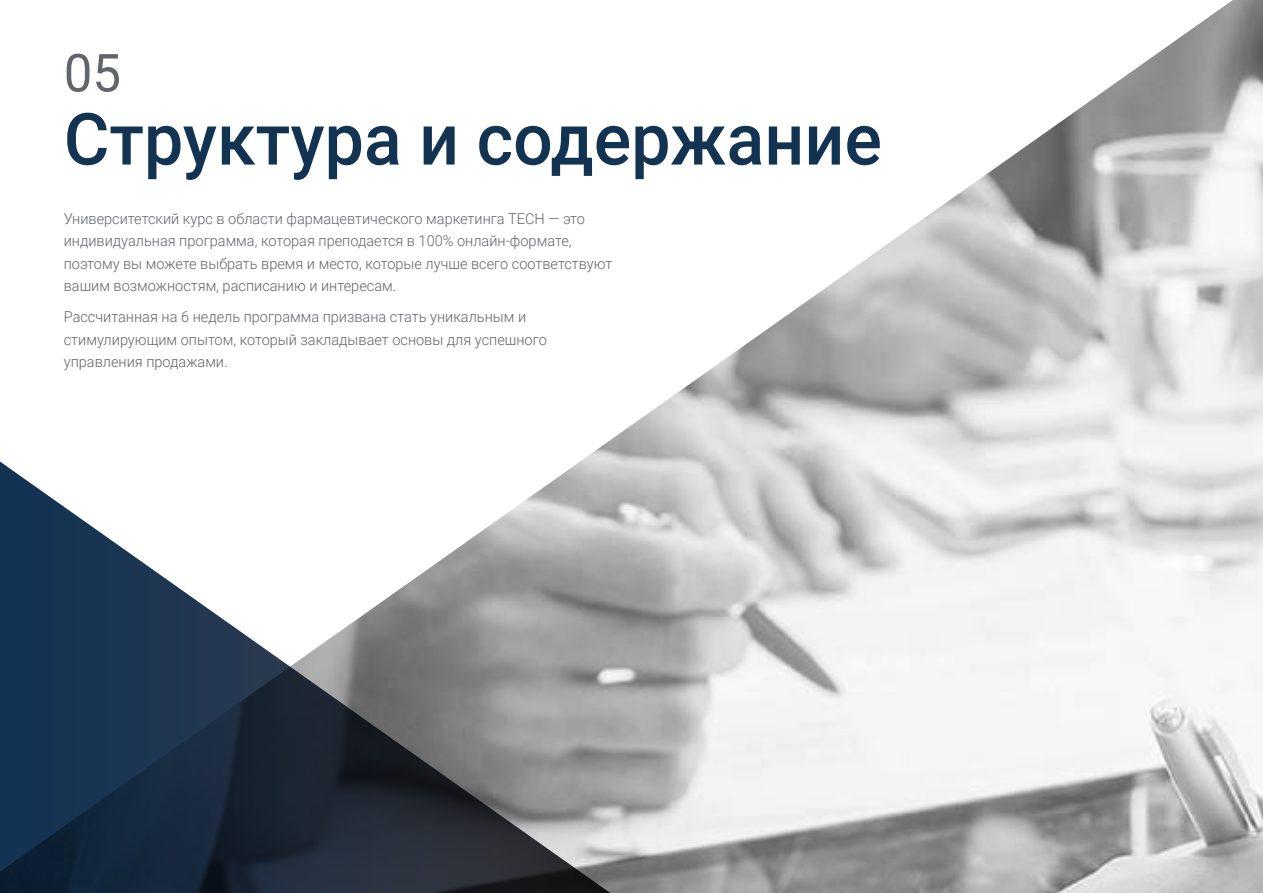
<style>
.page{position:relative;width:1263px;height:893px;background:#fff}
.page>*{position:absolute;margin:0;border:0;box-sizing:border-box;transform-origin:0 0}
.t1{font:500 72px "Roboto";color:#123352}
.t2{font:52.5px "Roboto";color:#61646a}
.t3{font:300 15px/22.5px "Roboto";color:#61646a}
</style>
<div class="page">
<img style="left:602px;top:0;width:661px;height:893px">
<svg style="left:0;top:446px;width:640px;height:447px"></svg>
<h2 class="t2" style="left:64px;top:36px;width:59px">05</h2>
<h1 class="t1" style="left:64px;top:89px;width:820px">Структура и содержание</h1>
<p class="t3" style="left:64px;top:207px;width:550px">Университетский курс в области фармацевтического маркетинга TECH — это индивидуальная программа, которая преподается в 100% онлайн-формате, поэтому вы можете выбрать время и место, которые лучше всего соответствуют вашим возможностям, расписанию и интересам.</p>
<p class="t3" style="left:64px;top:305px;width:485px">Рассчитанная на 6 недель программа призвана стать уникальным и стимулирующим опытом, который закладывает основы для успешного управления продажами.</p>
</div>
